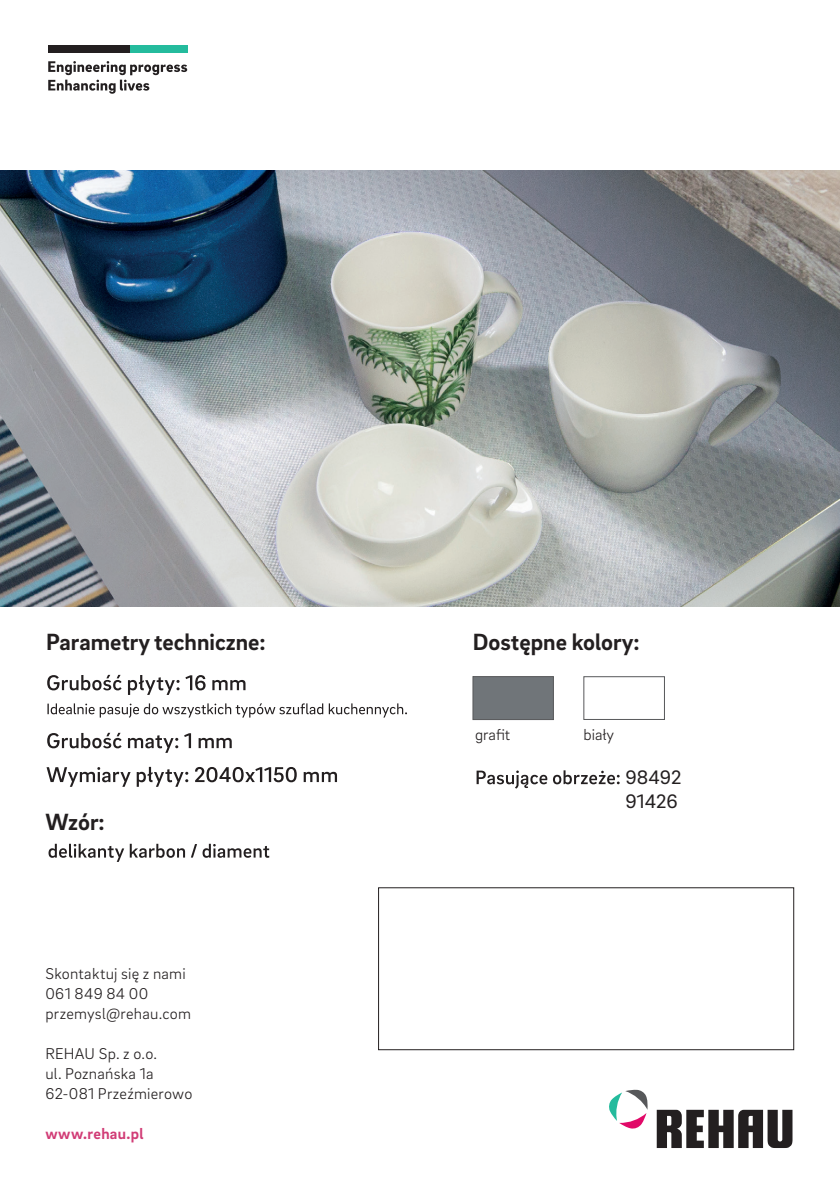
<style>
.page{position:relative;width:840px;height:1191px;background:#fff}
.page>*{position:absolute;margin:0;border:0;box-sizing:border-box;transform-origin:0 0}
.t1{font:700 24px "Brix Sans";color:#231f20}
.t2{font:20px/24px "Brix Sans";color:#231f20}
.t3{font:300 16px/20px "Brix Sans";letter-spacing:.015em;color:#231f20}
.t4{font:700 16px "Brix Sans";letter-spacing:.015em;color:#d13c76}
</style>
<div class="page">
<div style="left:378px;top:887px;width:415px;height:163px;border:1px solid #231f20"></div>
<svg style="left:48px;top:61px;width:139px;height:33px"></svg>
<div style="left:130px;top:45px;width:57px;height:8px;background:#24bb9d"></div>
<div style="left:48px;top:45px;width:82px;height:8px;background:#231f20"></div>
<svg style="left:609px;top:1089px;width:38px;height:40px"></svg>
<svg style="left:656px;top:1109px;width:136px;height:39px"></svg>
<img style="left:0;top:171px;width:839px;height:436px">
<div style="left:472px;top:676px;width:81px;height:43px;background:#707579;border:1px solid #57585a"></div>
<svg style="left:476px;top:770px;width:143px;height:18px"></svg>
<div style="left:583px;top:676px;width:81px;height:43px;background:#fff;border:1px solid #57585a"></div>
<svg style="left:48px;top:843px;width:221px;height:19px"></svg>
<svg style="left:46px;top:767px;width:291px;height:20px"></svg>
<svg style="left:47px;top:733px;width:184px;height:20px"></svg>
<svg style="left:47px;top:703px;width:360px;height:14px"></svg>
<svg style="left:47px;top:675px;width:198px;height:20px"></svg>
<h1 class="t1" style="left:46px;top:626px;width:221px">Parametry techniczne:</h1>
<h1 class="t1" style="left:45px;top:806px;width:61px">Wzór:</h1>
<p class="t3" style="left:45px;top:962px;width:147px">Skontaktuj się z nami<br>061 849 84 00 przemysl@rehau.com</p>
<p class="t3" style="left:45px;top:1042px;width:148px">REHAU Sp. z o.o.<br>ul. Poznańska 1a<br>62-081 Przeźmierowo</p>
<p class="t4" style="left:45px;top:1122px;width:99px">www.rehau.pl</p>
<h1 class="t1" style="left:472px;top:626px;width:168px">Dostępne kolory:</h1>
<p class="t3" style="left:475px;top:724px;width:37px">grafit</p>
<p class="t3" style="left:583px;top:724px;width:32px">biały</p>
<p class="t2" style="left:625px;top:764px;width:58px">98492<br>91426</p>
</div>
